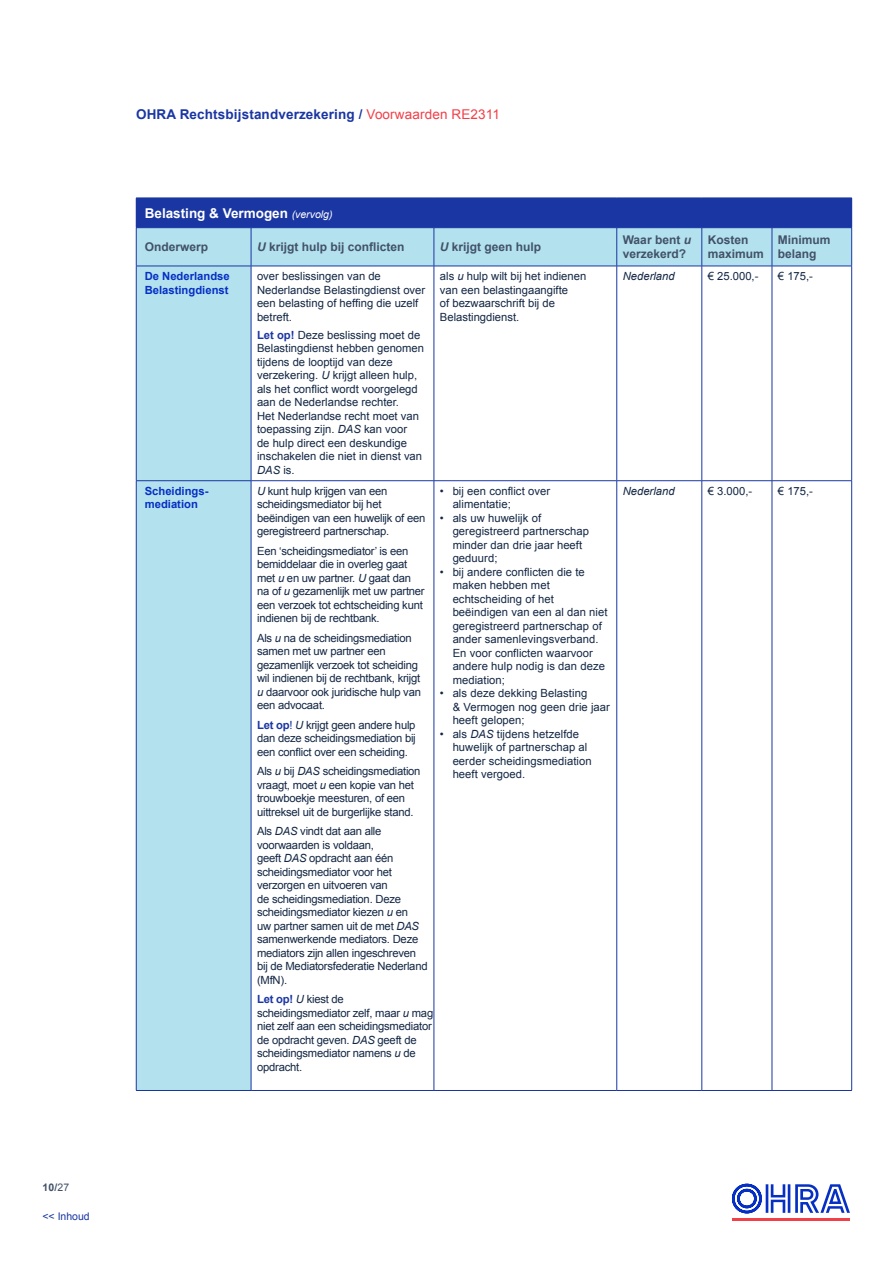
<style>
.page{position:relative;width:893px;height:1263px;background:#fff}
.page>*{position:absolute;margin:0;border:0;box-sizing:border-box;transform-origin:0 0}
.t1{font:700 13.5px "Arial";letter-spacing:.01em;color:#1a36a3}
.t2{font:700 13.5px "Arial";color:#fff}
.t3{font:700 12px/14.4px "Arial";color:#425169}
.t4{font:11.25px/13.5px "Arial";letter-spacing:-.02em;color:#132744}
.t5{font:11.25px/13.5px "Arial";color:#132744}
.t6{font:11.25px/13.5px "Arial";letter-spacing:.005em;color:#132744}
.t7{font:700 11.25px/13.5px "Arial";color:#062fc4}
.t8{font:italic 11.25px "Arial";color:#132744}
.t9{font:italic 10.5px "Arial";color:#fff}
.t10{font:10.5px "Arial";color:#1a36a3}
.t11{font:700 10.5px "Arial";color:#425169}
.s1{font-weight:400}
.s2{font-weight:400;color:#f23f48}
.s3{font-style:italic}
.s4{font-weight:700;color:#1a36a3}
.s5{color:#1a36a3}
</style>
<div class="page">
<div style="left:136px;top:198px;width:716px;height:30px;background:#1a36a3"></div>
<div style="left:137px;top:228px;width:714px;height:862px;background:#b3e2ee"></div>
<svg style="left:252px;top:267px;width:599px;height:823px"></svg>
<hr style="left:136px;top:266px;width:115px;height:1px;background:#1a36a3">
<hr style="left:251px;top:266px;width:183px;height:1px;background:#1a36a3">
<hr style="left:434px;top:266px;width:183px;height:1px;background:#1a36a3">
<hr style="left:617px;top:266px;width:85px;height:1px;background:#1a36a3">
<hr style="left:702px;top:266px;width:70px;height:1px;background:#1a36a3">
<hr style="left:772px;top:266px;width:80px;height:1px;background:#1a36a3">
<hr style="left:136px;top:228px;width:1px;height:38px;background:#1a36a3">
<hr style="left:251px;top:228px;width:1px;height:38px;background:#1a36a3">
<hr style="left:434px;top:228px;width:1px;height:38px;background:#1a36a3">
<hr style="left:616px;top:228px;width:1px;height:38px;background:#1a36a3">
<hr style="left:702px;top:228px;width:1px;height:38px;background:#1a36a3">
<hr style="left:772px;top:228px;width:1px;height:38px;background:#1a36a3">
<hr style="left:851px;top:228px;width:1px;height:38px;background:#1a36a3">
<hr style="left:136px;top:266px;width:1px;height:214px;background:#1a36a3">
<hr style="left:251px;top:266px;width:1px;height:214px;background:#1a36a3">
<hr style="left:434px;top:266px;width:1px;height:214px;background:#1a36a3">
<hr style="left:616px;top:266px;width:1px;height:214px;background:#1a36a3">
<hr style="left:702px;top:266px;width:1px;height:214px;background:#1a36a3">
<hr style="left:772px;top:266px;width:1px;height:214px;background:#1a36a3">
<hr style="left:851px;top:266px;width:1px;height:214px;background:#1a36a3">
<hr style="left:136px;top:480px;width:115px;height:1px;background:#1a36a3">
<hr style="left:136px;top:481px;width:1px;height:609px;background:#1a36a3">
<hr style="left:251px;top:480px;width:183px;height:1px;background:#1a36a3">
<hr style="left:251px;top:481px;width:1px;height:609px;background:#1a36a3">
<hr style="left:434px;top:480px;width:183px;height:1px;background:#1a36a3">
<hr style="left:434px;top:481px;width:1px;height:609px;background:#1a36a3">
<hr style="left:617px;top:480px;width:85px;height:1px;background:#1a36a3">
<hr style="left:616px;top:481px;width:1px;height:609px;background:#1a36a3">
<hr style="left:702px;top:480px;width:70px;height:1px;background:#1a36a3">
<hr style="left:702px;top:481px;width:1px;height:609px;background:#1a36a3">
<hr style="left:772px;top:480px;width:80px;height:1px;background:#1a36a3">
<hr style="left:772px;top:481px;width:1px;height:609px;background:#1a36a3">
<hr style="left:851px;top:481px;width:1px;height:609px;background:#1a36a3">
<hr style="left:136px;top:1090px;width:115px;height:1px;background:#1a36a3">
<hr style="left:251px;top:1090px;width:183px;height:1px;background:#1a36a3">
<hr style="left:434px;top:1090px;width:183px;height:1px;background:#1a36a3">
<hr style="left:617px;top:1090px;width:85px;height:1px;background:#1a36a3">
<hr style="left:702px;top:1090px;width:70px;height:1px;background:#1a36a3">
<hr style="left:772px;top:1090px;width:80px;height:1px;background:#1a36a3">
<svg style="left:732px;top:1184px;width:118px;height:29px"></svg>
<hr style="left:732px;top:1218px;width:118px;height:3px;background:#f23f48">
<p class="t11" style="left:43px;top:1180px;width:28px">10/<span class="s1">27</span></p>
<p class="t10" style="left:43px;top:1210px;width:49px">&lt;&lt; Inhoud</p>
<p class="t1" style="left:136px;top:106px;width:365px">OHRA Rechtsbijstandverzekering / <span class="s2">Voorwaarden RE2311</span></p>
<p class="t2" style="left:145px;top:204px;width:145px">Belasting &amp; Vermogen</p>
<p class="t3" style="left:145px;top:240px;width:65px">Onderwerp</p>
<p class="t3" style="left:257px;top:240px;width:149px"><span class="s3">U</span> krijgt hulp bij conflicten</p>
<p class="t3" style="left:440px;top:240px;width:103px"><span class="s3">U</span> krijgt geen hulp</p>
<p class="t3" style="left:623px;top:233px;width:70px">Waar bent <span class="s3">u </span>verzekerd?</p>
<p class="t3" style="left:708px;top:233px;width:58px">Kosten maximum</p>
<p class="t3" style="left:778px;top:233px;width:54px">Minimum belang</p>
<p class="t7" style="left:145px;top:270px;width:87px">De Nederlandse<br>Belastingdienst</p>
<p class="t5" style="left:257px;top:270px;width:170px">over beslissingen van de<br>Nederlandse Belastingdienst over een belasting of heffing die uzelf betreft.</p>
<p class="t5" style="left:257px;top:328px;width:168px"><span class="s4">Let op!</span> Deze beslissing moet de<br>Belastingdienst hebben genomen tijdens de looptijd van deze verzekering. <span class="s3">U</span> krijgt alleen hulp, als het conflict wordt voorgelegd aan de Nederlandse rechter.<br>Het Nederlandse recht moet van toepassing zijn. <span class="s3">DAS</span> kan voor<br>de hulp direct een deskundige inschakelen die niet in dienst van<br><span class="s3">DAS</span> is.</p>
<p class="t9" style="left:292px;top:207px;width:42px">(vervolg)</p>
<p class="t5" style="left:440px;top:270px;width:148px">als <span class="s3">u</span> hulp wilt bij het indienen van een belastingaangifte<br>of bezwaarschrift bij de<br>Belastingdienst.</p>
<p class="t8" style="left:623px;top:269px;width:53px">Nederland</p>
<p class="t4" style="left:708px;top:270px;width:52px">€ 25.000,-</p>
<p class="t4" style="left:778px;top:270px;width:37px">€ 175,-</p>
<p class="t6" style="left:453px;top:484px;width:99px;text-indent:-13px">• bij een conflict over alimentatie;</p>
<p class="t6" style="left:453px;top:511px;width:138px;text-indent:-13px">• als uw huwelijk of geregistreerd partnerschap minder dan drie jaar heeft geduurd;</p>
<p class="t6" style="left:453px;top:565px;width:156px;text-indent:-13px">• bij andere conflicten die te maken hebben met echtscheiding of het beëindigen van een al dan niet geregistreerd partnerschap of ander samenlevingsverband.<br>En voor conflicten waarvoor andere hulp nodig is dan deze mediation;</p>
<p class="t6" style="left:453px;top:687px;width:159px;text-indent:-13px">• als deze dekking Belasting<br>&amp; Vermogen nog geen drie jaar heeft gelopen;</p>
<p class="t6" style="left:453px;top:727px;width:140px;text-indent:-13px">• als <span class="s3">DAS</span> tijdens hetzelfde huwelijk of partnerschap al eerder scheidingsmediation heeft vergoed.</p>
<p class="t7" style="left:145px;top:485px;width:65px">Scheidings&shy;mediation</p>
<p class="t4" style="left:257px;top:484px;width:170px"><span class="s3">U</span> kunt hulp krijgen van een scheidingsmediator bij het beëindigen van een huwelijk of een geregistreerd partnerschap.</p>
<p class="t4" style="left:257px;top:544px;width:169px">Een ‘scheidingsmediator’ is een bemiddelaar die in overleg gaat met <span class="s3">u</span> en uw partner. <span class="s3">U</span> gaat dan na of <span class="s3">u</span> gezamenlijk met uw partner een verzoek tot echtscheiding kunt indienen bij de rechtbank.</p>
<p class="t4" style="left:257px;top:631px;width:165px">Als <span class="s3">u</span> na de scheidingsmediation samen met uw partner een gezamenlijk verzoek tot scheiding wil indienen bij de rechtbank, krijgt <span class="s3">u</span> daarvoor ook juridische hulp van een advocaat.</p>
<p class="t4" style="left:257px;top:718px;width:160px;text-align:justify"><span class="s4">Let op</span><span class="s5">!</span> <span class="s3">U</span> krijgt geen andere hulp dan deze scheidingsmediation bij een conflict over een scheiding.</p>
<p class="t4" style="left:257px;top:765px;width:165px">Als <span class="s3">u</span> bij <span class="s3">DAS</span> scheidingsmediation vraagt, moet <span class="s3">u</span> een kopie van het trouwboekje meesturen, of een uittreksel uit de burgerlijke stand.</p>
<p class="t4" style="left:257px;top:825px;width:172px">Als <span class="s3">DAS</span> vindt dat aan alle voorwaarden is voldaan,<br>geeft <span class="s3">DAS</span> opdracht aan één scheidingsmediator voor het verzorgen en uitvoeren van<br>de scheidingsmediation. Deze scheidingsmediator kiezen <span class="s3">u</span> en<br>uw partner samen uit de met <span class="s3">DAS </span>samenwerkende mediators. Deze mediators zijn allen ingeschreven bij de Mediatorsfederatie Nederland (MfN).</p>
<p class="t4" style="left:257px;top:993px;width:178px"><span class="s4">Let op!</span> <span class="s3">U</span> kiest de scheidingsmediator zelf, maar <span class="s3">u</span> mag niet zelf aan een scheidingsmediator de opdracht geven. <span class="s3">DAS</span> geeft de scheidingsmediator namens <span class="s3">u</span> de opdracht.</p>
<p class="t8" style="left:623px;top:484px;width:53px">Nederland</p>
<p class="t4" style="left:708px;top:484px;width:46px">€ 3.000,-</p>
<p class="t4" style="left:778px;top:484px;width:37px">€ 175,-</p>
</div>
